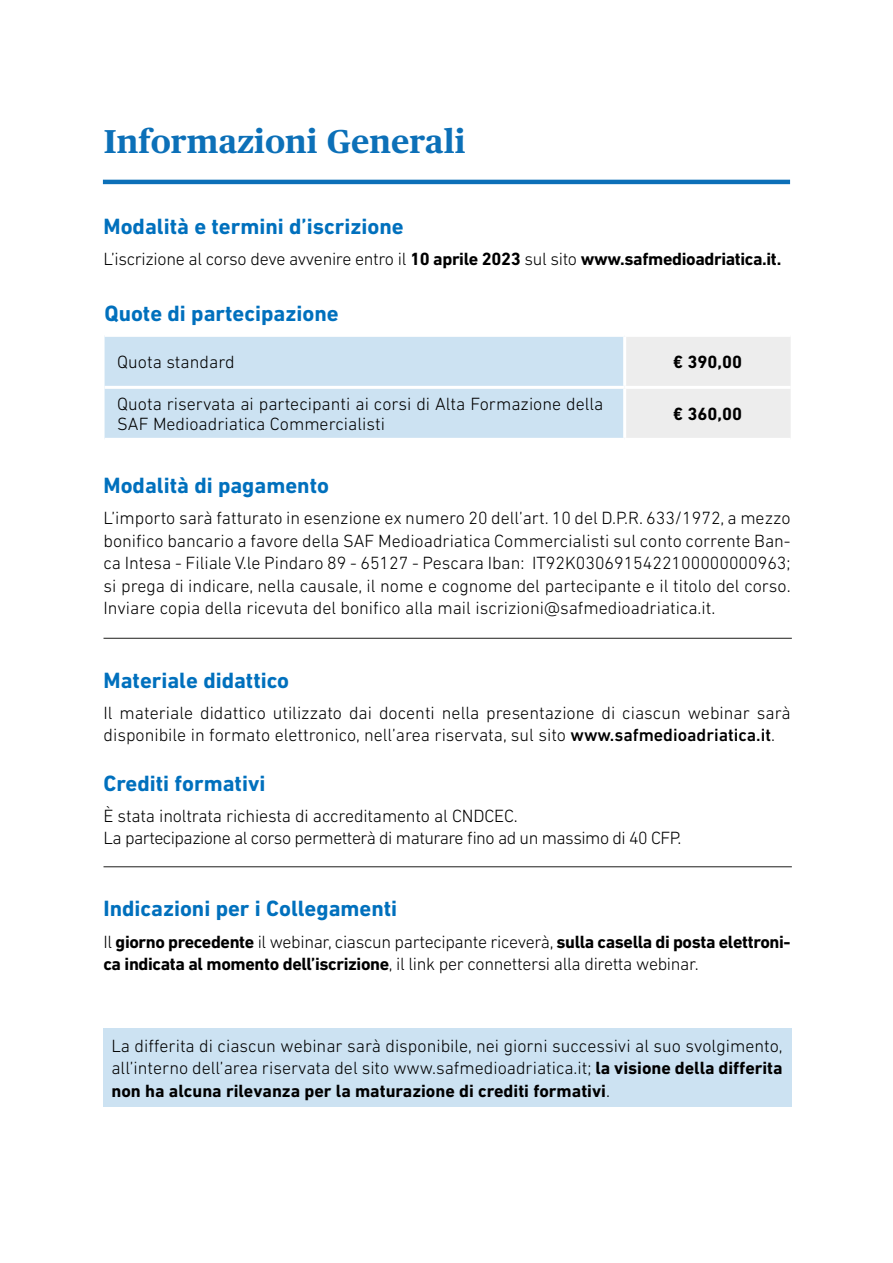
<style>
.page{position:relative;width:893px;height:1263px;background:#fff}
.page>*{position:absolute;margin:0;border:0;box-sizing:border-box;transform-origin:0 0}
.t1{font:700 33px "Publico Text";color:#0c70b8}
.t2{font:700 22.5px "DIN Next LT Pro";color:#0070bd}
.t3{font:300 18px/22.5px "DIN Next LT Pro";color:#000;text-align:justify}
.t4{font:300 18px/22.5px "DIN Next LT Pro";letter-spacing:-.02em;color:#000}
.t5{font:300 18px/22.5px "DIN Next LT Pro";letter-spacing:-.03em;color:#000}
.t6{font:700 18px "DIN Next LT Pro";color:#000}
.s1{font-weight:700}
.s2{font-weight:500}
</style>
<div class="page">
<hr style="left:103px;top:180px;width:687px;height:4px;background:#0c70b8">
<hr style="left:104px;top:638px;width:688px;height:1px;background:#1d1d1b">
<hr style="left:104px;top:866px;width:688px;height:1px;background:#1d1d1b">
<div style="left:105px;top:337px;width:518px;height:101px;background:#cce2f2"></div>
<div style="left:626px;top:337px;width:165px;height:101px;background:#ededed"></div>
<hr style="left:105px;top:386px;width:520px;height:3px;background:#fff">
<hr style="left:625px;top:386px;width:166px;height:3px;background:#fff">
<div style="left:103px;top:1028px;width:688px;height:79px;background:#cce2f2"></div>
<h1 class="t1" style="left:104px;top:121px;width:363px">Informazioni Generali</h1>
<p class="t2" style="left:104px;top:214px;width:302px">Modalità e termini d’iscrizione</p>
<p class="t4" style="left:104px;top:248px;width:679px">L’iscrizione al corso deve avvenire entro il <span class="s1">10 aprile 2023</span> sul sito <span class="s1">www.safmedioadriatica.it.</span></p>
<p class="t2" style="left:105px;top:300px;width:236px">Quote di partecipazione</p>
<p class="t3" style="left:117px;top:350px;width:119px">Quota standard</p>
<p class="t6" style="left:673px;top:351px;width:70px">€ 390,00</p>
<p class="t3" style="left:117px;top:394px;width:488px;line-height:19.5px">Quota riservata ai partecipanti ai corsi di Alta Formazione della<br>SAF Medioadriatica Commercialisti</p>
<p class="t6" style="left:673px;top:403px;width:70px">€ 360,00</p>
<p class="t2" style="left:104px;top:473px;width:227px">Modalità di pagamento</p>
<p class="t3" style="left:104px;top:507px;width:689px">L’importo sarà fatturato in esenzione ex numero 20 dell’art. 10 del D.P.R. 633/1972, a mezzo bonifico bancario a favore della SAF Medioadriatica Commercialisti sul conto corrente Ban&shy;ca Intesa - Filiale V.le Pindaro 89 - 65127 - Pescara Iban: IT92K0306915422100000000963; si prega di indicare, nella causale, il nome e cognome del partecipante e il titolo del corso.<br>Inviare copia della ricevuta del bonifico alla mail iscrizioni@safmedioadriatica.it.</p>
<p class="t2" style="left:104px;top:667px;width:187px">Materiale didattico</p>
<p class="t3" style="left:104px;top:701px;width:689px">Il materiale didattico utilizzato dai docenti nella presentazione di ciascun webinar sarà disponibile in formato elettronico, nell’area riservata, sul sito <span class="s2">www.safmedioadriatica.it</span>.</p>
<p class="t2" style="left:104px;top:770px;width:163px">Crediti formativi</p>
<p class="t5" style="left:104px;top:804px;width:579px">È stata inoltrata richiesta di accreditamento al CNDCEC.<br>La partecipazione al corso permetterà di maturare fino ad un massimo di 40 CFP.</p>
<p class="t2" style="left:104px;top:896px;width:295px">Indicazioni per i Collegamenti</p>
<p class="t4" style="left:104px;top:930px;width:689px">Il <span class="s1">giorno precedente</span> il webinar, ciascun partecipante riceverà, <span class="s1">sulla casella di posta elettroni&shy;ca indicata al momento dell’iscrizione</span>, il link per connettersi alla diretta webinar.</p>
<p class="t3" style="left:111px;top:1034px;width:673px">La differita di ciascun webinar sarà disponibile, nei giorni successivi al suo svolgimento, all’interno dell’area riservata del sito www.safmedioadriatica.it; <span class="s1">la visione della differita non ha alcuna rilevanza per la maturazione di crediti formativi</span>.</p>
</div>
